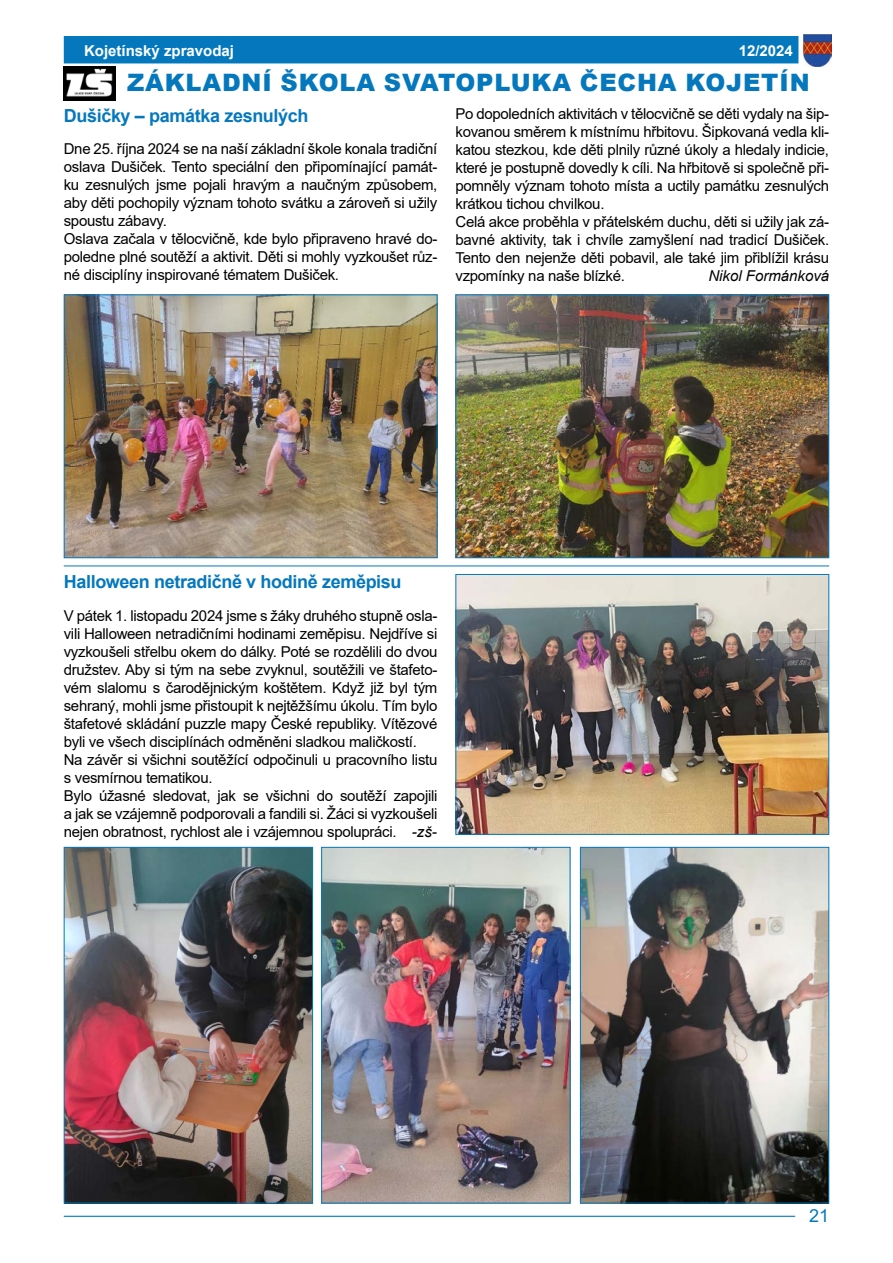
<style>
.page{position:relative;width:893px;height:1263px;background:#fff}
.page>*{position:absolute;margin:0;border:0;box-sizing:border-box;transform-origin:0 0}
.t1{font:900 24px "Arial";letter-spacing:.035em;color:#0578bd}
.t2{font:700 18px "Arial";letter-spacing:-.02em;color:#0578bd}
.t3{font:18px "Arial";color:#0578bd}
.t4{font:15px/18px "Arial";letter-spacing:-.02em;color:#000}
.t5{font:700 15px "Arial";color:#fff}
.t6{font:italic 15px "Arial";color:#000}
.s1{font-style:italic}
</style>
<div class="page">
<hr style="left:64px;top:1216px;width:731px;height:1px;background:#0079be">
<div style="left:64px;top:36px;width:734px;height:27px;background:#0578bd"></div>
<img style="left:803px;top:34px;width:28px;height:33px">
<img style="left:64px;top:67px;width:52px;height:33px">
<img style="left:66px;top:296px;width:369px;height:260px">
<div style="left:64px;top:294px;width:373px;height:264px;border:1px solid #0578bd"></div>
<img style="left:457px;top:296px;width:370px;height:260px">
<div style="left:455px;top:294px;width:374px;height:264px;border:1px solid #0578bd"></div>
<hr style="left:64px;top:566px;width:765px;height:1px;background:#0578bd">
<img style="left:457px;top:576px;width:370px;height:257px">
<div style="left:455px;top:574px;width:374px;height:261px;border:1px solid #0578bd"></div>
<img style="left:66px;top:849px;width:245px;height:352px">
<div style="left:64px;top:847px;width:249px;height:356px;border:1px solid #0578bd"></div>
<img style="left:582px;top:849px;width:245px;height:352px">
<div style="left:580px;top:847px;width:249px;height:356px;border:1px solid #0578bd"></div>
<img style="left:323px;top:849px;width:245px;height:352px">
<div style="left:321px;top:847px;width:249px;height:356px;border:1px solid #0578bd"></div>
<p class="t5" style="left:84px;top:40px;width:152px">Kojetínský zpravodaj</p>
<p class="t5" style="left:739px;top:40px;width:56px">12/2024</p>
<h1 class="t1" style="left:127px;top:65px;width:684px">ZÁKLADNÍ ŠKOLA SVATOPLUKA ČECHA KOJETÍN</h1>
<p class="t2" style="left:64px;top:103px;width:246px">Dušičky – památka zesnulých</p>
<p class="t4" style="left:64px;top:140px;width:375px">Dne 25. října 2024 se na naší základní škole konala tradiční oslava Dušiček. Tento speciální den připomínající památ&shy;ku zesnulých jsme pojali hravým a naučným způsobem, aby děti pochopily význam tohoto svátku a zároveň si užily spoustu zábavy.<br>Oslava začala v tělocvičně, kde bylo připraveno hravé do&shy;poledne plné soutěží a aktivit. Děti si mohly vyzkoušet růz&shy;né disciplíny inspirované tématem Dušiček.</p>
<p class="t4" style="left:455px;top:105px;width:375px">Po dopoledních aktivitách v tělocvičně se děti vydaly na šip&shy;kovanou směrem k místnímu hřbitovu. Šipkovaná vedla kli&shy;katou stezkou, kde děti plnily různé úkoly a hledaly indicie, které je postupně dovedly k cíli. Na hřbitově si společně při&shy;pomněly význam tohoto místa a uctily památku zesnulých krátkou tichou chvilkou.<br>Celá akce proběhla v přátelském duchu, děti si užily jak zá&shy;bavné aktivity, tak i chvíle zamyšlení nad tradicí Dušiček.<br>Tento den nejenže děti pobavil, ale také jim přiblížil krásu vzpomínky na naše blízké.</p>
<p class="t6" style="left:708px;top:266px;width:122px">Nikol Formánková</p>
<p class="t2" style="left:64px;top:569px;width:339px">Halloween netradičně v hodině zeměpisu</p>
<p class="t4" style="left:64px;top:606px;width:375px">V pátek 1. listopadu 2024 jsme s žáky druhého stupně osla&shy;vili Halloween netradičními hodinami zeměpisu. Nejdříve si vyzkoušeli střelbu okem do dálky. Poté se rozdělili do dvou družstev. Aby si tým na sebe zvyknul, soutěžili ve štafeto&shy;vém slalomu s čarodějnickým koštětem. Když již byl tým sehraný, mohli jsme přistoupit k nejtěžšímu úkolu. Tím bylo štafetové skládání puzzle mapy České republiky. Vítězové byli ve všech disciplínách odměněni sladkou maličkostí.<br>Na závěr si všichni soutěžící odpočinuli u pracovního listu s vesmírnou tematikou.<br>Bylo úžasné sledovat, jak se všichni do soutěží zapojili a jak se vzájemně podporovali a fandili si. Žáci si vyzkoušeli nejen obratnost, rychlost ale i vzájemnou spolupráci. <span class="s1">-zš-</span></p>
<p class="t3" style="left:809px;top:1203px;width:22px">21</p>
</div>
